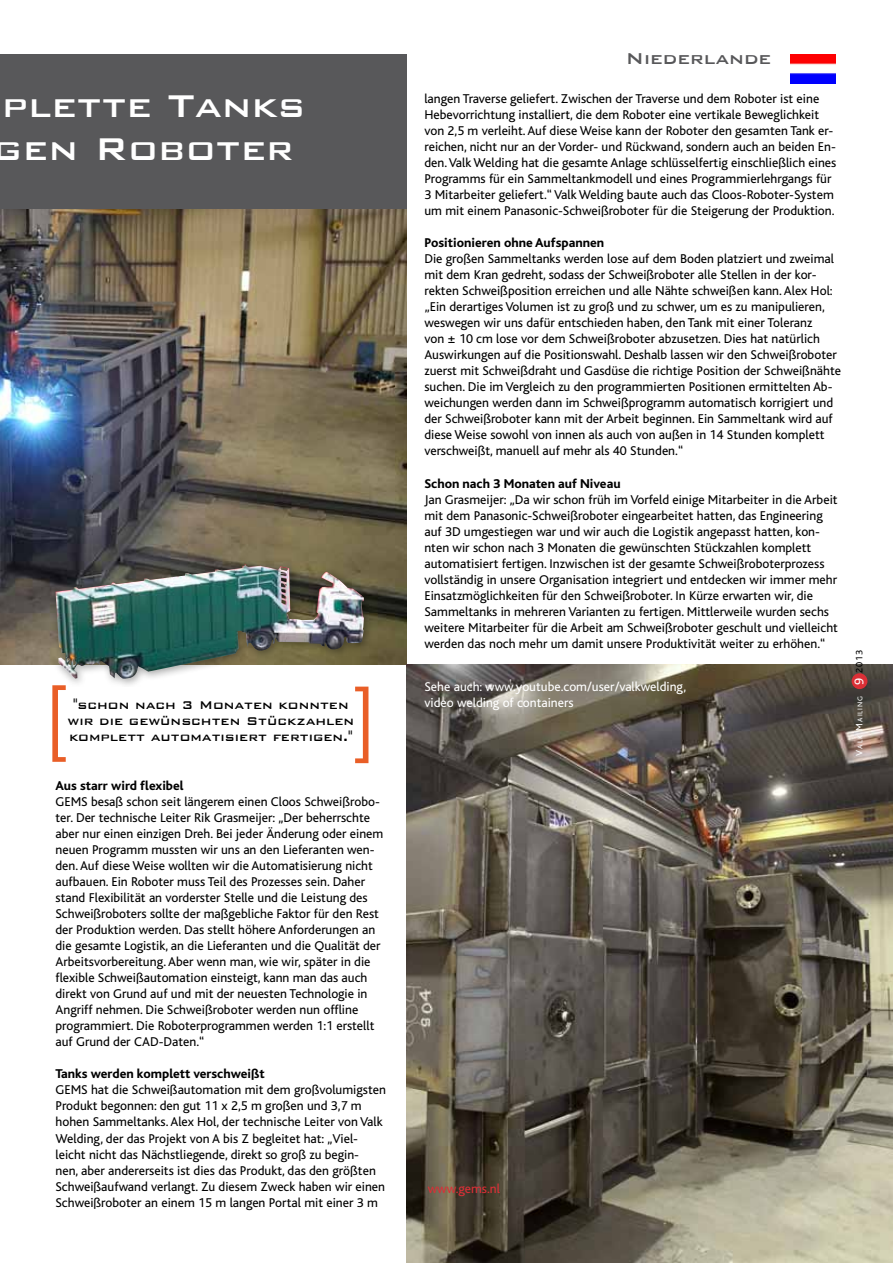
<style>
.page{position:relative;width:893px;height:1263px;background:#fff}
.page>*{position:absolute;margin:0;border:0;box-sizing:border-box;transform-origin:0 0}
.t1{font:500 42px/43.2px "Bank Gothic";color:#fff}
.t2{font:500 21px "Bank Gothic";color:#58585a}
.t3{font:500 15px/16px "Bank Gothic";color:#000;text-align:center}
.t4{font:13.35px/16px "Kl Bliss";color:#000}
.t5{font:800 13.35px "Kl Bliss";color:#000}
.t6{font:13.35px/16px "Kl Bliss";color:#fff}
.t7{font:13.35px "Kl Bliss";color:#db2f36}
.t8{font:9.75px "Kl Bliss";color:#000}
.t9{font:7.35px "Kl Bliss";letter-spacing:.135em;color:#fff}
.s1{font-size:9.75px}
</style>
<div class="page">
<img style="left:0;top:208px;width:407px;height:456px">
<svg style="left:52px;top:687px;width:14px;height:75px"></svg>
<svg style="left:355px;top:687px;width:13px;height:76px"></svg>
<div style="left:0;top:54px;width:407px;height:154px;background:#58585a"></div>
<img style="left:407px;top:664px;width:486px;height:599px">
<div style="left:852px;top:673px;width:15px;height:16px;background:#db2f36;border-radius:50%"></div>
<div style="left:49px;top:558px;width:324px;height:129px;background:#000;opacity:.35"></div>
<img style="left:56px;top:564px;width:308px;height:115px">
<img style="left:791px;top:54px;width:44px;height:29px">
<h2 class="t2" style="left:626px;top:42px;width:147px">Niederlande</h2>
<h1 class="t1" style="left:-6px;top:81px;width:313px">plette Tanks gen Roboter</h1>
<p class="t4" style="left:424px;top:91px;width:413px">langen Traverse geliefert. Zwischen der Traverse und dem Roboter ist eine Hebevorrichtung installiert, die dem Roboter eine vertikale Beweglichkeit von 2,5 m verleiht. Auf diese Weise kann der Roboter den gesamten Tank er&shy;reichen, nicht nur an der Vorder- und Rückwand, sondern auch an beiden En&shy;den. Valk Welding hat die gesamte Anlage schlüsselfertig einschließlich eines Programms für ein Sammeltankmodell und eines Programmierlehrgangs für 3 Mitarbeiter geliefert.“ Valk Welding baute auch das Cloos-Roboter-System um mit einem Panasonic-Schweißroboter für die Steigerung der Produktion.</p>
<p class="t5" style="left:424px;top:236px;width:181px">Positionieren ohne Aufspannen</p>
<p class="t4" style="left:424px;top:251px;width:418px">Die großen Sammeltanks werden lose auf dem Boden platziert und zweimal mit dem Kran gedreht, sodass der Schweißroboter alle Stellen in der kor&shy;rekten Schweißposition erreichen und alle Nähte schweißen kann. Alex Hol: „Ein derartiges Volumen ist zu groß und zu schwer, um es zu manipulieren, weswegen wir uns dafür entschieden haben, den Tank mit einer Toleranz<br>von ± 10 cm lose vor dem Schweißroboter abzusetzen. Dies hat natürlich Auswirkungen auf die Positionswahl. Deshalb lassen wir den Schweißroboter zuerst mit Schweißdraht und Gasdüse die richtige Position der Schweißnähte suchen. Die im Vergleich zu den programmierten Positionen ermittelten Ab&shy;weichungen werden dann im Schweißprogramm automatisch korrigiert und der Schweißroboter kann mit der Arbeit beginnen. Ein Sammeltank wird auf diese Weise sowohl von innen als auch von außen in 14 Stunden komplett verschweißt, manuell auf mehr als 40 Stunden.“</p>
<p class="t5" style="left:424px;top:476px;width:198px">Schon nach 3 Monaten auf Niveau</p>
<p class="t4" style="left:424px;top:491px;width:415px">Jan Grasmeijer: „Da wir schon früh im Vorfeld einige Mitarbeiter in die Arbeit mit dem Panasonic-Schweißroboter eingearbeitet hatten, das Engineering auf 3D umgestiegen war und wir auch die Logistik angepasst hatten, kon&shy;nten wir schon nach 3 Monaten die gewünschten Stückzahlen komplett automatisiert fertigen. Inzwischen ist der gesamte Schweißroboterprozess vollständig in unsere Organisation integriert und entdecken wir immer mehr Einsatzmöglichkeiten für den Schweißroboter. In Kürze erwarten wir, die Sammeltanks in mehreren Varianten zu fertigen. Mittlerweile wurden sechs weitere Mitarbeiter für die Arbeit am Schweißroboter geschult und vielleicht werden das noch mehr um damit unsere Produktivität weiter zu erhöhen.“</p>
<p class="t3" style="left:68px;top:695px;width:288px">"schon nach 3 Monaten konnten wir die gewünschten Stückzahlen komplett automatisiert fertigen."</p>
<p class="t5" style="left:56px;top:779px;width:130px">Aus starr wird flexibel</p>
<p class="t4" style="left:56px;top:794px;width:329px">GEMS besaß schon seit längerem einen Cloos Schweißrobo&shy;ter. Der technische Leiter Rik Grasmeijer: „Der beherrschte aber nur einen einzigen Dreh. Bei jeder Änderung oder einem neuen Programm mussten wir uns an den Lieferanten wen&shy;den. Auf diese Weise wollten wir die Automatisierung nicht aufbauen. Ein Roboter muss Teil des Prozesses sein. Daher stand Flexibilität an vorderster Stelle und die Leistung des Schweißroboters sollte der maßgebliche Faktor für den Rest der Produktion werden. Das stellt höhere Anforderungen an die gesamte Logistik, an die Lieferanten und die Qualität der Arbeitsvorbereitung. Aber wenn man, wie wir, später in die flexible Schweißautomation einsteigt, kann man das auch direkt von Grund auf und mit der neuesten Technologie in Angriff nehmen. Die Schweißroboter werden nun offline programmiert. Die Roboterprogrammen werden 1:1 erstellt auf Grund der CAD-Daten.“</p>
<p class="t5" style="left:56px;top:1067px;width:211px">Tanks werden komplett verschweißt</p>
<p class="t4" style="left:56px;top:1082px;width:332px">GEMS hat die Schweißautomation mit dem großvolumigsten Produkt begonnen: den gut 11 x 2,5 m großen und 3,7 m hohen Sammeltanks. Alex Hol, der technische Leiter von Valk Welding, der das Projekt von A bis Z begleitet hat: „Viel&shy;leicht nicht das Nächstliegende, direkt so groß zu begin-<br>nen, aber andererseits ist dies das Produkt, das den größten Schweißaufwand verlangt. Zu diesem Zweck haben wir einen Schweißroboter an einem 15 m langen Portal mit einer 3 m</p>
<p class="t6" style="left:424px;top:679px;width:263px">Sehe auch: www.youtube.com/user/valkwelding, video welding of containers</p>
<p class="t7" style="left:428px;top:1181px;width:74px">www.gems.nl</p>
<p class="t8" style="left:854px;top:673px;width:25px;rotate:-90deg">2013</p>
<p class="t6" style="left:851px;top:685px;width:8px;rotate:-90deg">9</p>
<p class="t9" style="left:856px;top:756px;width:61px;rotate:-90deg"><span class="s1">V</span>alk <span class="s1">M</span>ailing</p>
</div>
